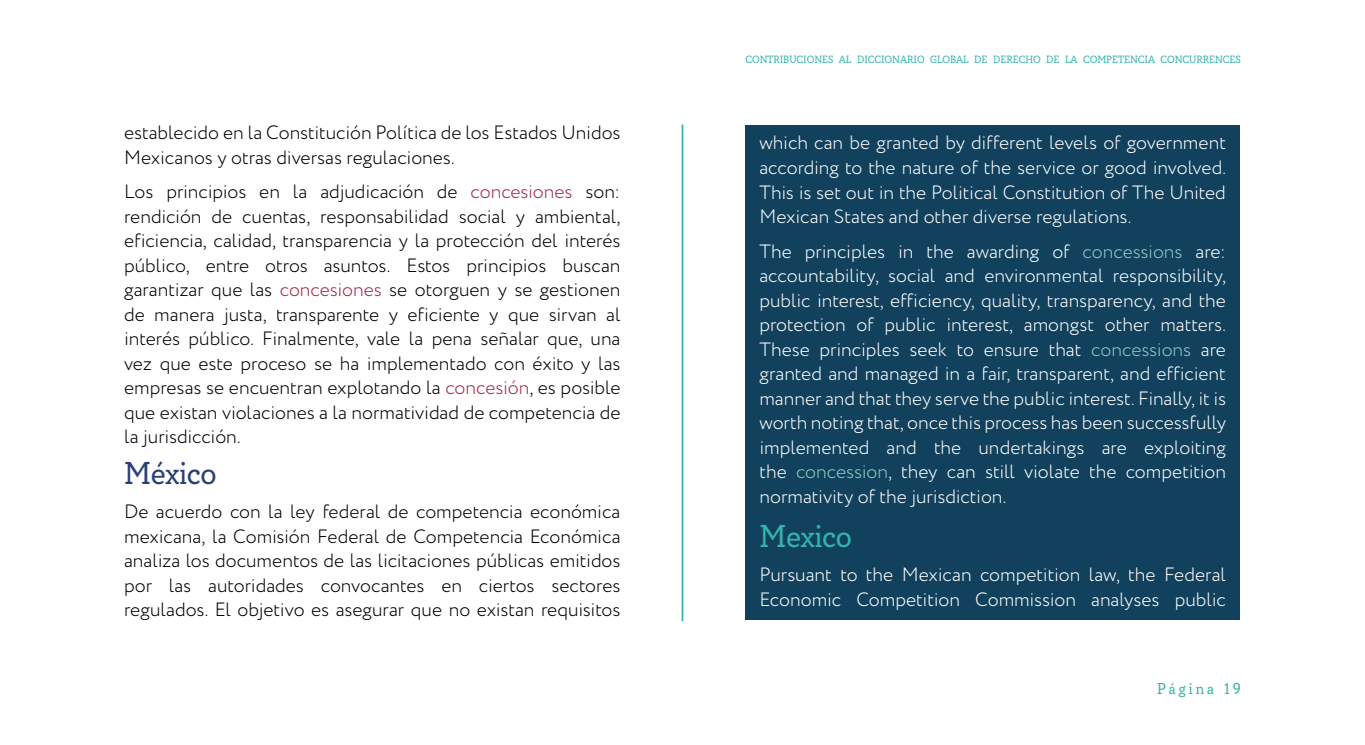
<style>
.page{position:relative;width:1365px;height:745px;background:#fff}
.page>*{position:absolute;margin:0;border:0;box-sizing:border-box;transform-origin:0 0}
.Subtítulo{font:31.5px "Circe Slab A Narrow";color:#294075}
.Subtítulo_-_inglés{font:31.5px "Circe Slab A Narrow";color:#33b5ac}
.Texto_plano{font:300 19.25px/24.5px "Circe";letter-spacing:-.005em;color:#000;text-align:justify}
.texto_plano-_inglés{font:300 19.25px/24.5px "Circe";color:#fff;text-align:justify}
.t1{font:15.75px "Circe Slab A Narrow";letter-spacing:.2em;color:#36b5ab}
.t2{font:10.5px "Circe Slab A Narrow";color:#36b5ab}
.s1{color:#a12945}
.s2{color:#8bccc5}
</style>
<div class="page">
<div style="left:745px;top:125px;width:494px;height:494px;background:#12415d"></div>
<hr style="left:681px;top:124px;width:2px;height:496px;background:#33b5ac">
<p class="Texto_plano" style="left:124px;top:121px;width:498px">establecido en la Constitución Política de los Estados Unidos<br>Mexicanos y otras diversas regulaciones.</p>
<p class="Texto_plano" style="left:124px;top:179px;width:498px">Los principios en la adjudicación de <span class="s1">concesiones</span> son: rendición de cuentas, responsabilidad social y ambiental, eficiencia, calidad, transparencia y la protección del interés público, entre otros asuntos. Estos principios buscan garantizar que las <span class="s1">concesiones</span> se otorguen y se gestionen de manera justa, transparente y eficiente y que sirvan al interés público. Finalmente, vale la pena señalar que, una vez que este proceso se ha implementado con éxito y las empresas se encuentran explotando la <span class="s1">concesión</span>, es posible que existan violaciones a la normatividad de competencia de la jurisdicción.</p>
<p class="Subtítulo" style="left:124px;top:454px;width:94px">México</p>
<p class="Texto_plano" style="left:124px;top:499px;width:498px">De acuerdo con la ley federal de competencia económica mexicana, la Comisión Federal de Competencia Económica analiza los documentos de las licitaciones públicas emitidos por las autoridades convocantes en ciertos sectores regulados. El objetivo es asegurar que no existan requisitos</p>
<p class="t2" style="left:745px;top:53px;width:497px">CONTRIBUCIONES AL DICCIONARIO GLOBAL DE DERECHO DE LA COMPETENCIA CONCURRENCES</p>
<p class="texto_plano-_inglés" style="left:759px;top:131px;width:468px">which can be granted by different levels of government according to the nature of the service or good involved.<br>This is set out in the Political Constitution of The United Mexican States and other diverse regulations.</p>
<p class="texto_plano-_inglés" style="left:759px;top:239px;width:468px">The principles in the awarding of <span class="s2">concessions</span> are: accountability, social and environmental responsibility, public interest, efficiency, quality, transparency, and the protection of public interest, amongst other matters.<br>These principles seek to ensure that <span class="s2">concessions</span> are granted and managed in a fair, transparent, and efficient manner and that they serve the public interest. Finally, it is worth noting that, once this process has been successfully implemented and the undertakings are exploiting the <span class="s2">concession</span>, they can still violate the competition normativity of the jurisdiction.</p>
<p class="Subtítulo_-_inglés" style="left:759px;top:517px;width:94px">Mexico</p>
<p class="texto_plano-_inglés" style="left:759px;top:562px;width:468px">Pursuant to the Mexican competition law, the Federal<br>Economic Competition Commission analyses public</p>
<p class="t1" style="left:1156px;top:678px;width:85px">Página 19</p>
</div>
